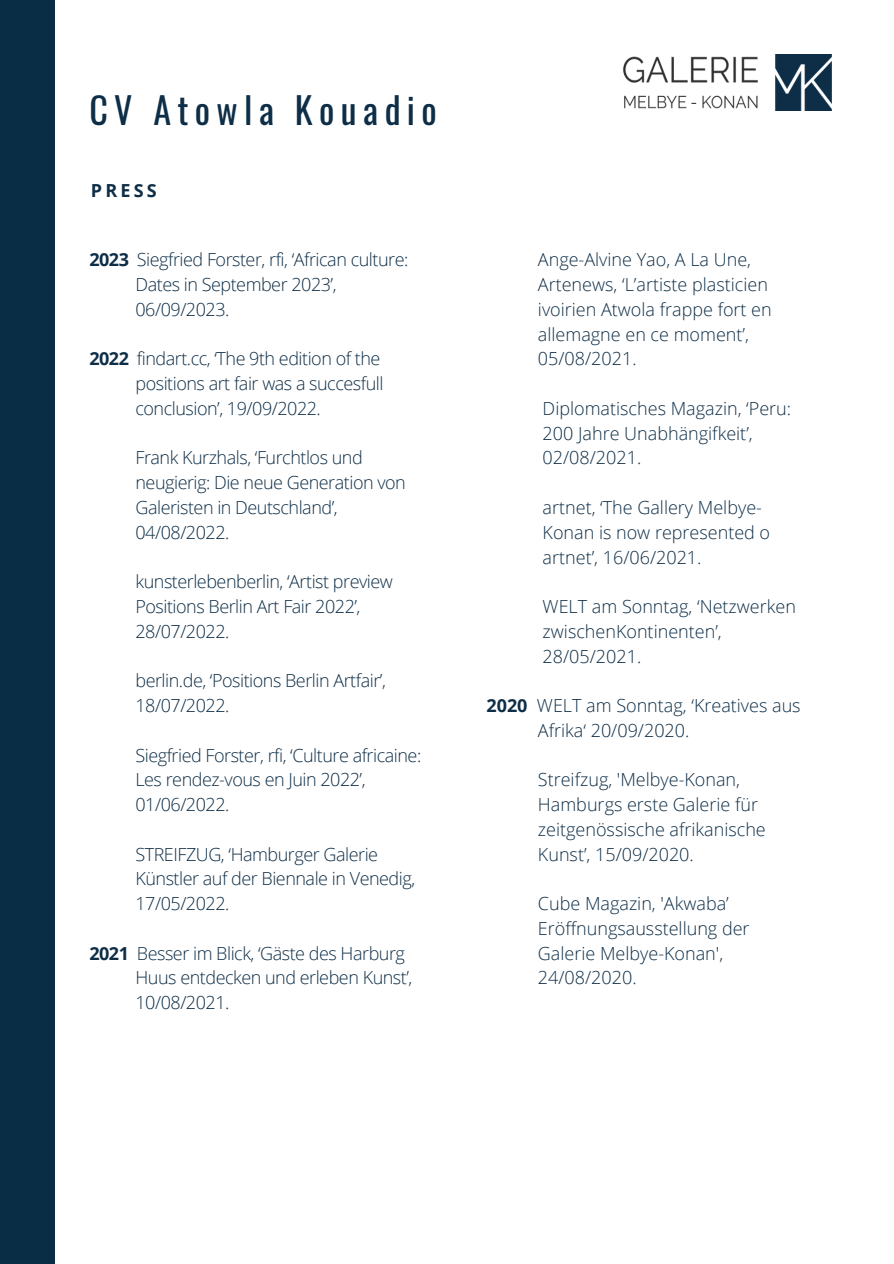
<style>
.page{position:relative;width:894px;height:1264px;background:#fff}
.page>*{position:absolute;margin:0;border:0;box-sizing:border-box;transform-origin:0 0}
.t1{font:36px "Oswald";letter-spacing:.175em;color:#0e2e47}
.t2{font:300 18px "Open Sans";letter-spacing:-.025em;color:#0e2e47}
.t3{font:300 18px "Open Sans";color:#0e2e47}
.t4{font:700 18px "Open Sans";letter-spacing:.175em;color:#0e2e47}
.s1{font-weight:700}
</style>
<div class="page">
<img style="left:623px;top:54px;width:208px;height:56px">
<div style="left:0;top:0;width:54px;height:1263px;background:#0a2d46"></div>
<p class="t1" style="left:89px;top:82px;width:349px">CV Atowla Kouadio</p>
<p class="t4" style="left:91px;top:178px;width:67px">PRESS</p>
<p class="t2" style="left:89px;top:247px;width:320px"><span class="s1">2023</span> Siegfried Forster, rfi, ‘African culture:</p>
<p class="t2" style="left:135px;top:272px;width:202px">Dates in September 2023’,</p>
<h1 class="t2" style="left:135px;top:297px;width:95px">06/09/2023.</h1>
<h2 class="t2" style="left:89px;top:346px;width:292px"><span class="s1">2022</span> findart.cc, ‘The 9th edition of the</h2>
<p class="t2" style="left:135px;top:371px;width:249px">positions art fair was a succesfull</p>
<p class="t2" style="left:135px;top:396px;width:187px">conclusion’, 19/09/2022.</p>
<p class="t2" style="left:135px;top:445px;width:229px">Frank Kurzhals, ‘Furchtlos und</p>
<p class="t2" style="left:135px;top:470px;width:272px">neugierig: Die neue Generation von</p>
<p class="t2" style="left:135px;top:495px;width:204px">Galeristen in Deutschland’,</p>
<p class="t2" style="left:135px;top:519px;width:95px">04/08/2022.</p>
<p class="t2" style="left:135px;top:569px;width:259px">kunsterlebenberlin, ‘Artist preview</p>
<p class="t2" style="left:135px;top:594px;width:226px">Positions Berlin Art Fair 2022’,</p>
<p class="t2" style="left:135px;top:618px;width:95px">28/07/2022.</p>
<p class="t2" style="left:135px;top:668px;width:252px">berlin.de, ‘Positions Berlin Artfair’,</p>
<p class="t2" style="left:135px;top:693px;width:95px">18/07/2022.</p>
<p class="t2" style="left:135px;top:742px;width:287px">Siegfried Forster, rfi, ‘Culture africaine:</p>
<p class="t2" style="left:135px;top:767px;width:231px">Les rendez-vous en Juin 2022’,</p>
<p class="t2" style="left:135px;top:792px;width:95px">01/06/2022.</p>
<p class="t2" style="left:135px;top:841px;width:244px">STREIFZUG, ‘Hamburger Galerie</p>
<p class="t2" style="left:135px;top:866px;width:281px">Künstler auf der Biennale in Venedig,</p>
<p class="t2" style="left:135px;top:891px;width:95px">17/05/2022.</p>
<p class="t2" style="left:89px;top:940px;width:317px"><span class="s1">2021</span> Besser im Blick, ‘Gäste des Harburg</p>
<p class="t2" style="left:135px;top:965px;width:278px">Huus entdecken und erleben Kunst’,</p>
<p class="t2" style="left:135px;top:990px;width:95px">10/08/2021.</p>
<p class="t3" style="left:538px;top:247px;width:214px">Ange-Alvine Yao, A La Une,</p>
<p class="t3" style="left:538px;top:272px;width:231px">Artenews, ‘L’artiste plasticien</p>
<p class="t3" style="left:538px;top:297px;width:235px">ivoirien Atwola frappe fort en</p>
<p class="t3" style="left:538px;top:321px;width:212px">allemagne en ce moment’,</p>
<p class="t2" style="left:538px;top:346px;width:100px">05/08/2021.</p>
<p class="t3" style="left:542px;top:396px;width:250px">Diplomatisches Magazin, ‘Peru:</p>
<p class="t3" style="left:542px;top:420px;width:211px">200 Jahre Unabhängifkeit’,</p>
<p class="t2" style="left:542px;top:445px;width:100px">02/08/2021.</p>
<p class="t3" style="left:542px;top:495px;width:221px">artnet, ‘The Gallery Melbye-</p>
<p class="t3" style="left:542px;top:519px;width:229px">Konan is now represented o</p>
<p class="t3" style="left:542px;top:544px;width:160px">artnet’, 16/06/2021.</p>
<p class="t3" style="left:542px;top:594px;width:255px">WELT am Sonntag, ‘Netzwerken</p>
<p class="t3" style="left:542px;top:618px;width:181px">zwischenKontinenten’,</p>
<p class="t2" style="left:542px;top:643px;width:100px">28/05/2021.</p>
<p class="t3" style="left:486px;top:693px;width:315px"><span class="s1">2020</span> WELT am Sonntag, ‘Kreatives aus</p>
<p class="t3" style="left:538px;top:717px;width:153px">Afrika‘ 20/09/2020.</p>
<p class="t3" style="left:538px;top:767px;width:203px">Streifzug, 'Melbye-Konan,</p>
<p class="t3" style="left:538px;top:792px;width:221px">Hamburgs erste Galerie für</p>
<p class="t3" style="left:538px;top:816px;width:229px">zeitgenössische afrikanische</p>
<p class="t3" style="left:538px;top:841px;width:157px">Kunst’, 15/09/2020.</p>
<p class="t3" style="left:538px;top:891px;width:192px">Cube Magazin, 'Akwaba’</p>
<p class="t3" style="left:538px;top:915px;width:213px">Eröffnungsausstellung der</p>
<p class="t3" style="left:538px;top:940px;width:187px">Galerie Melbye-Konan',</p>
<p class="t2" style="left:538px;top:965px;width:100px">24/08/2020.</p>
</div>
